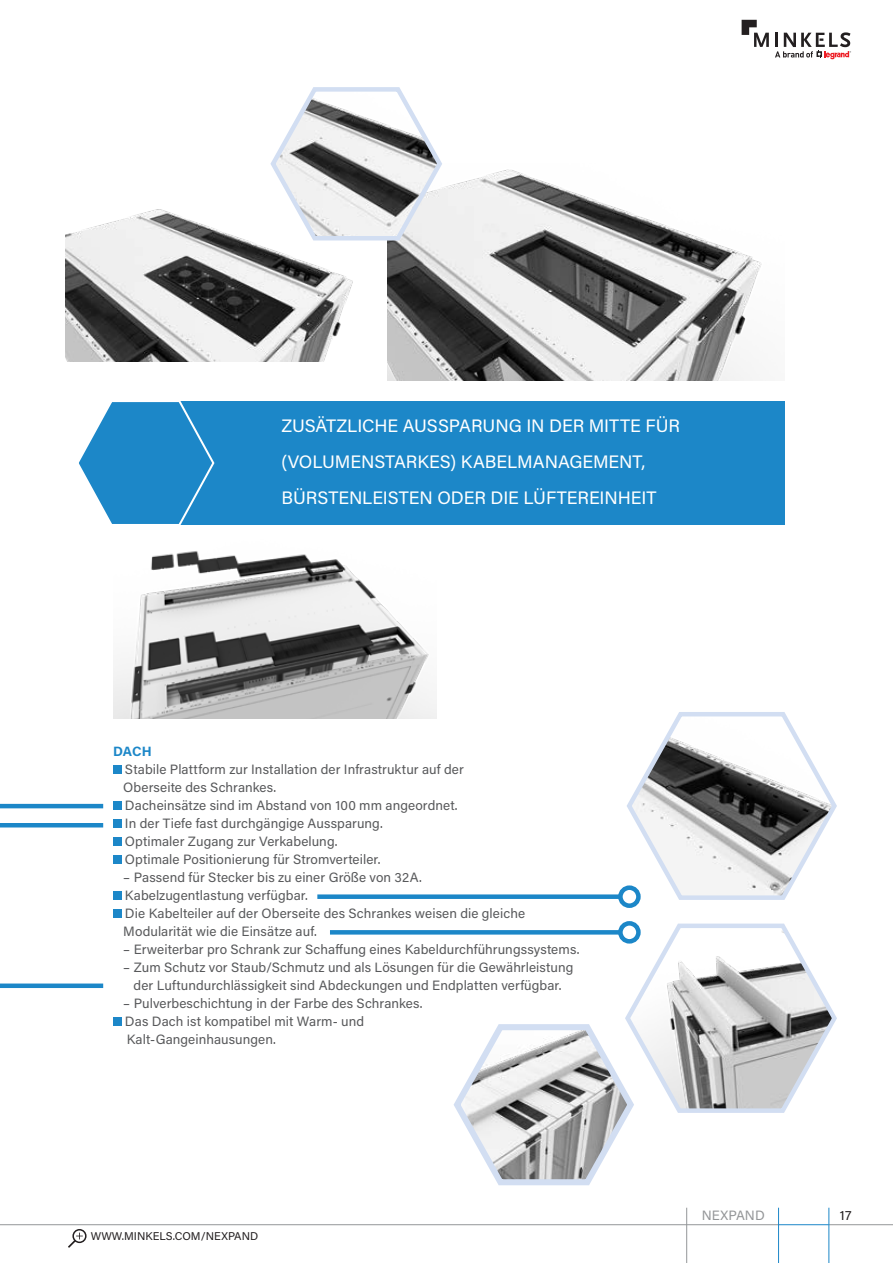
<style>
.page{position:relative;width:893px;height:1263px;background:#fff}
.page>*{position:absolute;margin:0;border:0;box-sizing:border-box;transform-origin:0 0}
.t1{font:18px/36px "Acumin Pro";letter-spacing:-.005em;color:#fff}
.t2{font:13.5px/18px "Acumin Pro";letter-spacing:.005em;color:#58595b}
.t3{font:13.5px "Acumin Pro";letter-spacing:.005em;color:#949698}
.t4{font:700 13.5px "Acumin Pro";color:#1c87c8}
.t5{font:13.5px "Acumin Pro";color:#231f20}
.t6{font:11.25px "Acumin Pro";letter-spacing:.005em;color:#231f20}
</style>
<div class="page">
<hr style="left:0;top:1224px;width:779px;height:1px;background:#949698">
<hr style="left:778px;top:1224px;width:51px;height:1px;background:#1c87c8">
<hr style="left:829px;top:1224px;width:64px;height:1px;background:#949698">
<hr style="left:686px;top:1208px;width:1px;height:55px;background:#949698">
<hr style="left:828px;top:1208px;width:1px;height:55px;background:#1c87c8">
<div style="left:72px;top:1229px;width:15px;height:14px;border:2px solid #231f20;border-radius:50%"></div>
<svg style="left:68px;top:1232px;width:15px;height:16px"></svg>
<hr style="left:778px;top:1208px;width:1px;height:55px;background:#1c87c8">
<svg style="left:742px;top:20px;width:27px;height:27px"></svg>
<svg style="left:775px;top:32px;width:76px;height:27px"></svg>
<img style="left:113px;top:551px;width:323px;height:168px">
<svg style="left:624px;top:712px;width:213px;height:190px"></svg>
<svg style="left:450px;top:921px;width:387px;height:265px"></svg>
<img style="left:387px;top:169px;width:375px;height:211px">
<svg style="left:270px;top:87px;width:175px;height:156px"></svg>
<img style="left:65px;top:204px;width:306px;height:157px">
<div style="left:113px;top:765px;width:9px;height:9px;background:#1c87c8"></div>
<div style="left:113px;top:801px;width:9px;height:9px;background:#1c87c8"></div>
<div style="left:113px;top:819px;width:9px;height:9px;background:#1c87c8"></div>
<div style="left:113px;top:837px;width:9px;height:9px;background:#1c87c8"></div>
<div style="left:113px;top:855px;width:9px;height:9px;background:#1c87c8"></div>
<div style="left:113px;top:891px;width:9px;height:9px;background:#1c87c8"></div>
<div style="left:113px;top:909px;width:9px;height:9px;background:#1c87c8"></div>
<div style="left:113px;top:1017px;width:9px;height:9px;background:#1c87c8"></div>
<div style="left:317px;top:894px;width:303px;height:5px;background:#1c87c8"></div>
<div style="left:618px;top:885px;width:23px;height:23px;border:4px solid #1c87c8;border-radius:50%"></div>
<svg style="left:330px;top:930px;width:288px;height:4px"></svg>
<div style="left:618px;top:921px;width:23px;height:22px;border:4px solid #1c87c8;border-radius:50%"></div>
<hr style="left:0;top:804px;width:103px;height:4px;background:#1c87c8">
<div style="left:111px;top:401px;width:673px;height:124px;background:#1c87c8"></div>
<svg style="left:79px;top:401px;width:136px;height:124px"></svg>
<hr style="left:0;top:823px;width:103px;height:4px;background:#1c87c8">
<div style="left:0;top:983px;width:103px;height:5px;background:#1c87c8"></div>
<h1 class="t1" style="left:281px;top:407px;width:400px">ZUSÄTZLICHE AUSSPARUNG IN DER MITTE FÜR (VOLUMENSTARKES) KABELMANAGEMENT,<br>BÜRSTENLEISTEN ODER DIE LÜFTEREINHEIT</h1>
<p class="t4" style="left:113px;top:742px;width:40px">DACH</p>
<p class="t2" style="left:123px;top:760px;width:342px">Stabile Plattform zur Installation der Infrastruktur auf der Oberseite des Schrankes.<br>Dacheinsätze sind im Abstand von 100 mm angeordnet.<br>In der Tiefe fast durchgängige Aussparung.<br>Optimaler Zugang zur Verkabelung.<br>Optimale Positionierung für Stromverteiler.</p>
<p class="t2" style="left:123px;top:868px;width:403px">– Passend für Stecker bis zu einer Größe von 32A.<br>Kabelzugentlastung verfügbar.<br>Die Kabelteiler auf der Oberseite des Schrankes weisen die gleiche Modularität wie die Einsätze auf.</p>
<p class="t2" style="left:123px;top:940px;width:458px">– Erweiterbar pro Schrank zur Schaffung eines Kabeldurchführungssystems.</p>
<p class="t2" style="left:123px;top:958px;width:452px;text-align:center">– Zum Schutz vor Staub/Schmutz und als Lösungen für die Gewährleistung der Luftundurchlässigkeit sind Abdeckungen und Endplatten verfügbar.</p>
<p class="t2" style="left:123px;top:994px;width:301px">– Pulverbeschichtung in der Farbe des Schrankes.<br>Das Dach ist kompatibel mit Warm- und<br>Kalt-Gangeinhausungen.</p>
<p class="t6" style="left:91px;top:1228px;width:169px">WWW.MINKELS.COM/NEXPAND</p>
<p class="t3" style="left:702px;top:1206px;width:64px">NEXPAND</p>
<p class="t5" style="left:840px;top:1206px;width:13px">17</p>
</div>
